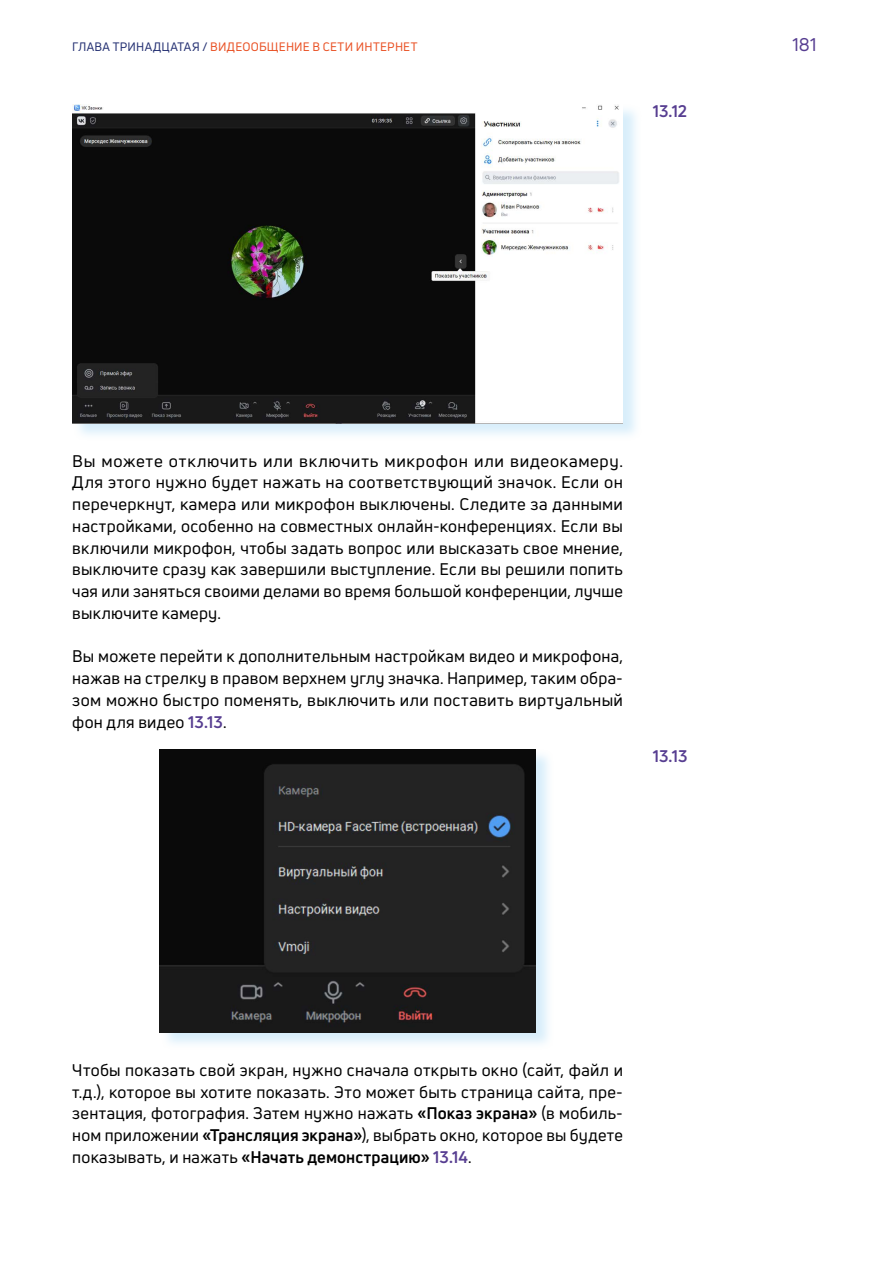
<style>
.page{position:relative;width:893px;height:1263px;background:#fff}
.page>*{position:absolute;margin:0;border:0;box-sizing:border-box;transform-origin:0 0}
.t1{font:18px "Uni Neue";color:#573e91}
.t2{font:16.5px/21.8px "Uni Neue";letter-spacing:.015em;color:#000;text-align:justify}
.t3{font:700 16.5px "Uni Neue";letter-spacing:.01em;color:#573e91}
.t4{font:12px "Uni Neue";letter-spacing:.02em;color:#e95124}
.s1{color:#243072}
.s2{font-weight:700;color:#573e91}
.s3{font-weight:700}
</style>
<div class="page">
<div style="left:73px;top:103px;width:569px;height:338px;background:#91cff3;opacity:.35"></div>
<img style="left:72px;top:104px;width:551px;height:319px">
<div style="left:160px;top:749px;width:394px;height:301px;background:#91cff3;opacity:.35"></div>
<img style="left:160px;top:749px;width:376px;height:283px">
<p class="t4" style="left:72px;top:39px;width:347px"><span class="s1">ГЛАВА ТРИНАДЦАТАЯ /</span> ВИДЕООБЩЕНИЕ В СЕТИ ИНТЕРНЕТ</p>
<p class="t1" style="left:792px;top:33px;width:26px">181</p>
<p class="t3" style="left:653px;top:100px;width:36px">13.12</p>
<p class="t2" style="left:72px;top:450px;width:552px">Вы можете отключить или включить микрофон или видеокамеру.<br>Для этого нужно будет нажать на соответствующий значок. Если он перечеркнут, камера или микрофон выключены. Следите за данными настройками, особенно на совместных онлайн-конференциях. Если вы включили микрофон, чтобы задать вопрос или высказать свое мнение, выключите сразу как завершили выступление. Если вы решили попить чая или заняться своими делами во время большой конференции, лучше выключите камеру.</p>
<p class="t2" style="left:72px;top:645px;width:552px">Вы можете перейти к дополнительным настройкам видео и микрофона, нажав на стрелку в правом верхнем углу значка. Например, таким обра&shy;зом можно быстро поменять, выключить или поставить виртуальный фон для видео <span class="s2">13.13</span>.</p>
<p class="t3" style="left:653px;top:745px;width:36px">13.13</p>
<p class="t2" style="left:72px;top:1059px;width:552px">Чтобы показать свой экран, нужно сначала открыть окно (сайт, файл и т.д.), которое вы хотите показать. Это может быть страница сайта, пре&shy;зентация, фотография. Затем нужно нажать <span class="s3">«Показ экрана»</span> (в мобиль&shy;ном приложении <span class="s3">«Трансляция экрана»</span>), выбрать окно, которое вы будете показывать, и нажать <span class="s3">«Начать демонстрацию»</span> <span class="s2">13.14</span>.</p>
</div>
